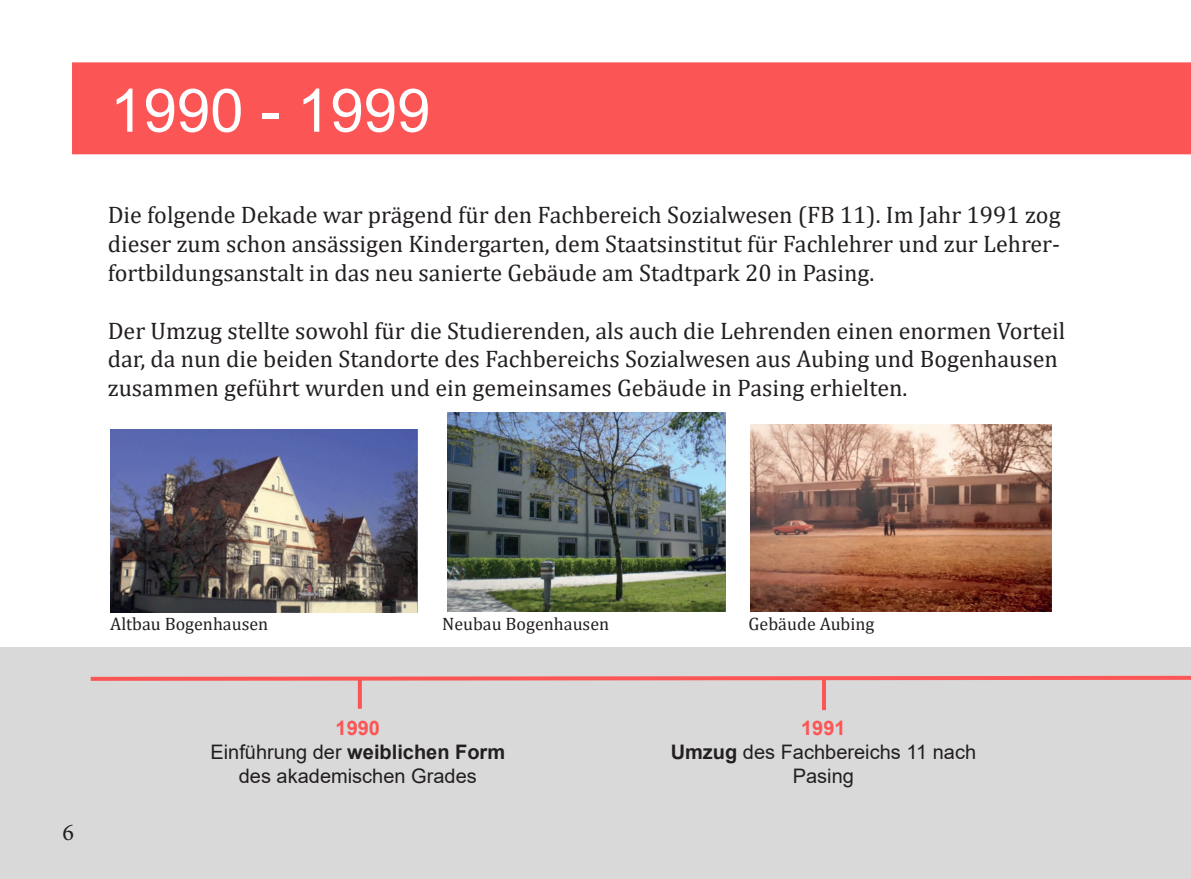
<style>
.page{position:relative;width:1191px;height:879px;background:#fff}
.page>*{position:absolute;margin:0;border:0;box-sizing:border-box;transform-origin:0 0}
.t1{font:60px "Arial";color:#fff}
.t2{font:24px/28.8px "Cambria";color:#231f20;text-align:justify}
.t3{font:24px "Minion Pro";color:#231f20}
.t4{font:20px/24px "Arial";color:#231f20;text-align:center}
.t5{font:18px "Cambria";color:#231f20}
.s1{font-weight:700;color:#fc5555}
.s2{font-weight:700}
</style>
<div class="page">
<div style="left:72px;top:62px;width:1119px;height:93px;background:#fc5555"></div>
<div style="left:0;top:647px;width:1191px;height:232px;background:#d9d9d9"></div>
<img style="left:750px;top:425px;width:301px;height:186px">
<img style="left:111px;top:429px;width:306px;height:183px">
<img style="left:447px;top:412px;width:278px;height:200px">
<svg style="left:90px;top:675px;width:1101px;height:8px"></svg>
<svg style="left:358px;top:678px;width:4px;height:31px"></svg>
<hr style="left:822px;top:679px;width:4px;height:31px;background:#fc5555">
<h1 class="t1" style="left:110px;top:69px;width:322px">1990 - 1999</h1>
<p class="t2" style="left:108px;top:201px;width:954px">Die folgende Dekade war prägend für den Fachbereich Sozialwesen (FB 11). Im Jahr 1991 zog dieser zum schon ansässigen Kindergarten, dem Staatsinstitut für Fachlehrer und zur Lehrer&shy;fortbildungsanstalt in das neu sanierte Gebäude am Stadtpark 20 in Pasing.</p>
<p class="t2" style="left:108px;top:316px;width:959px;text-align:left">Der Umzug stellte sowohl für die Studierenden, als auch die Lehrenden einen enormen Vorteil dar, da nun die beiden Standorte des Fachbereichs Sozialwesen aus Aubing und Bogenhausen zusammen geführt wurden und ein gemeinsames Gebäude in Pasing erhielten.</p>
<p class="t3" style="left:62px;top:816px;width:13px">6</p>
<p class="t5" style="left:110px;top:613px;width:160px">Altbau Bogenhausen</p>
<p class="t5" style="left:442px;top:613px;width:169px">Neubau Bogenhausen</p>
<p class="t5" style="left:748px;top:613px;width:127px">Gebäude Aubing</p>
<p class="t4" style="left:210px;top:715px;width:296px"><span class="s1">1990<br></span>Einführung der <span class="s2">weiblichen Form </span>des akademischen Grades</p>
<p class="t4" style="left:670px;top:715px;width:307px"><span class="s1">1991<br></span><span class="s2">Umzug</span> des Fachbereichs 11 nach<br>Pasing</p>
</div>
